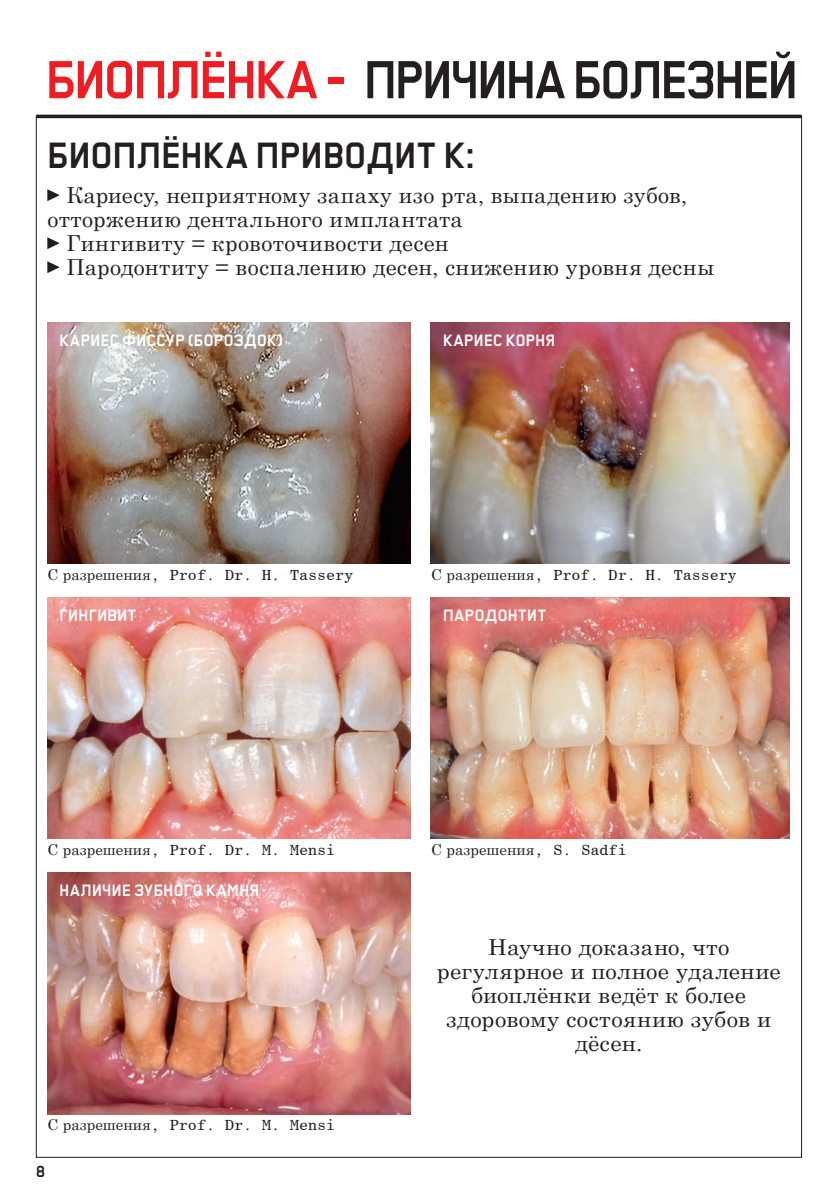
<style>
.page{position:relative;width:840px;height:1191px;background:#fff}
.page>*{position:absolute;margin:0;border:0;box-sizing:border-box;transform-origin:0 0}
._04_ZTitel_TB_35pt_4{font:700 60px "Transbold Neue Euro";letter-spacing:-.025em;color:#231f20;scale:.94 1}
._04_ZTitel_TB_35pt_4-2{font:700 41px "Transbold Neue Euro";letter-spacing:.01em;color:#231f20}
._04_ZTitel_TB_35pt_4-3{font:22px/24px "Century Schoolbook";letter-spacing:.02em;color:#231f20;text-align:center}
._04_ZTitel_TB_35pt_4-4{font:700 18.4px "Transbold Neue Euro";letter-spacing:.03em;color:#fff}
._07_KapitelS_TB_8pt{font:700 18px "Transbold Neue Euro";color:#231f20}
._04_ZTitel_TB_35pt_4-5{font:15px "Century Schoolbook BT Monospace";color:#231f20}
._04_ZTitel_TB_35pt_4-6{font:15px "Century Schoolbook";color:#231f20}
.s1{color:#ee1d23}
.s2{font-family:"Century Schoolbook"}
.s3{font-family:"Century Schoolbook BT Monospace"}
</style>
<div class="page">
<img style="left:47px;top:872px;width:363px;height:242px">
<img style="left:430px;top:322px;width:359px;height:242px">
<img style="left:47px;top:322px;width:363px;height:242px">
<img style="left:430px;top:597px;width:358px;height:242px">
<img style="left:47px;top:597px;width:363px;height:242px">
<hr style="left:36px;top:115px;width:765px;height:3px;background:#231f20">
<svg style="left:47px;top:189px;width:13px;height:12px"></svg>
<svg style="left:47px;top:237px;width:13px;height:12px"></svg>
<svg style="left:47px;top:261px;width:13px;height:12px"></svg>
<p class="_04_ZTitel_TB_35pt_4" style="left:46px;top:47px;width:800px"><span class="s1">БИОПЛЁНКА -</span> ПРИЧИНА БОЛЕЗНЕЙ</p>
<p class="_04_ZTitel_TB_35pt_4-2" style="left:48px;top:133px;width:428px">БИОПЛЁНКА ПРИВОДИТ К:</p>
<p class="_04_ZTitel_TB_35pt_4-3" style="left:47px;top:181px;width:641px;text-align:left;text-indent:19px">Кариесу, неприятному запаху изо рта, выпадению зубов, отторжению дентального имплантата</p>
<p class="_04_ZTitel_TB_35pt_4-3" style="left:66px;top:229px;width:383px">Гингивиту = кровоточивости десен</p>
<p class="_04_ZTitel_TB_35pt_4-3" style="left:66px;top:253px;width:648px">Пародонтиту = воспалению десен, снижению уровня десны</p>
<p class="_04_ZTitel_TB_35pt_4-4" style="left:60px;top:330px;width:225px">КАРИЕС ФИССУР (БОРОЗДОК)</p>
<p class="_04_ZTitel_TB_35pt_4-4" style="left:443px;top:330px;width:114px">КАРИЕС КОРНЯ</p>
<p class="_04_ZTitel_TB_35pt_4-5" style="left:47px;top:565px;width:307px"><span class="s2">С разрешения</span>, Prof. Dr. H. Tassery</p>
<p class="_04_ZTitel_TB_35pt_4-5" style="left:431px;top:565px;width:307px"><span class="s2">С разрешения</span>, Prof. Dr. H. Tassery</p>
<p class="_04_ZTitel_TB_35pt_4-4" style="left:60px;top:605px;width:78px">ГИНГИВИТ</p>
<p class="_04_ZTitel_TB_35pt_4-4" style="left:443px;top:605px;width:104px">ПАРОДОНТИТ</p>
<p class="_04_ZTitel_TB_35pt_4-5" style="left:47px;top:840px;width:289px"><span class="s2">С разрешения</span>, Prof. Dr. M. Mensi</p>
<p class="_04_ZTitel_TB_35pt_4-6" style="left:431px;top:836px;width:197px">С разрешения<span class="s3">, S. Sadfi</span></p>
<p class="_04_ZTitel_TB_35pt_4-4" style="left:60px;top:880px;width:201px">НАЛИЧИЕ ЗУБНОГО КАМНЯ</p>
<p class="_04_ZTitel_TB_35pt_4-5" style="left:47px;top:1115px;width:289px"><span class="s2">С разрешения</span>, Prof. Dr. M. Mensi</p>
<p class="_07_KapitelS_TB_8pt" style="left:36px;top:1161px;width:10px">8</p>
<p class="_04_ZTitel_TB_35pt_4-3" style="left:436px;top:933px;width:345px">Научно доказано, что регулярное и полное удаление биоплёнки ведёт к более здоровому состоянию зубов и дёсен.</p>
</div>
